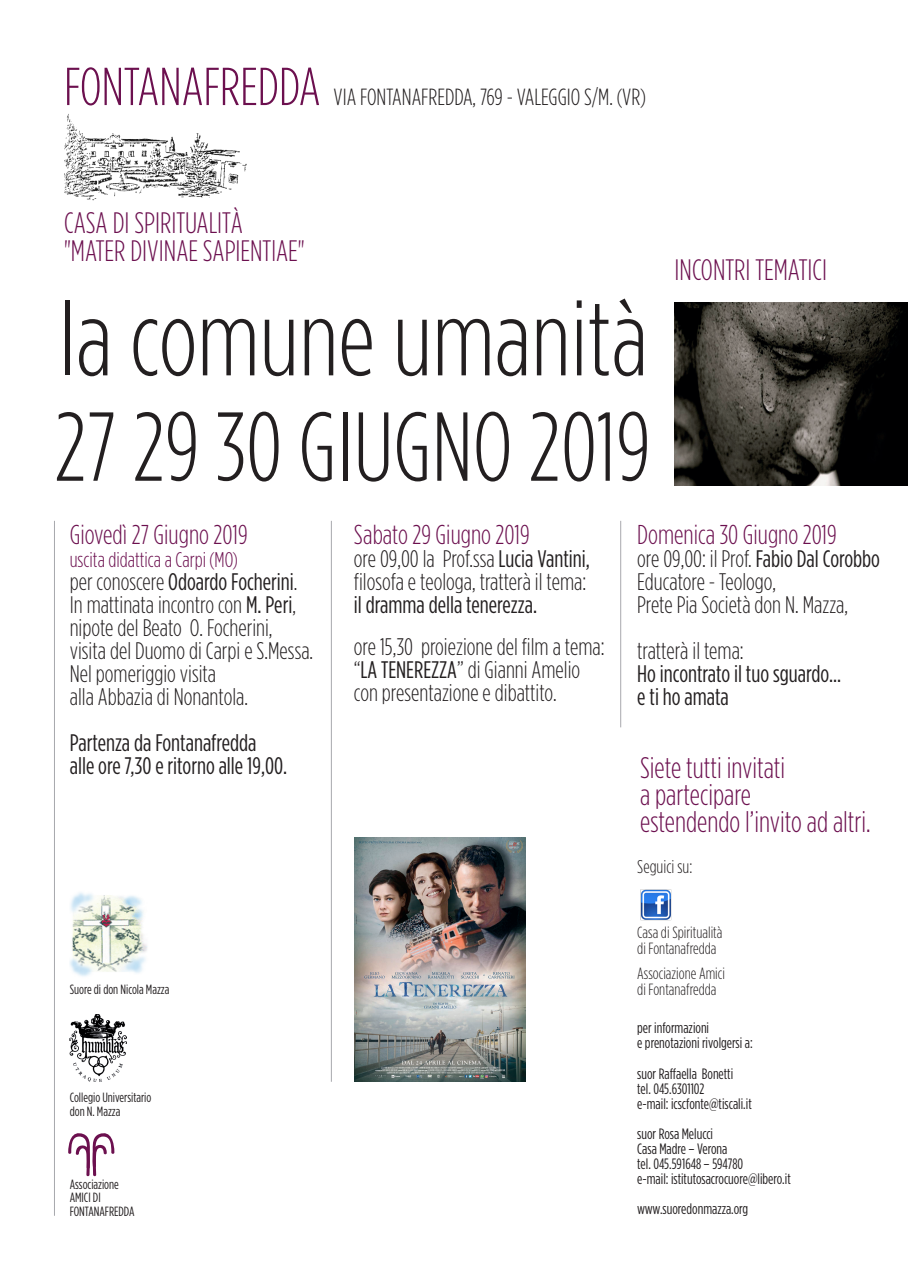
<style>
.page{position:relative;width:908px;height:1276px;background:#fff}
.page>*{position:absolute;margin:0;border:0;box-sizing:border-box;transform-origin:0 0}
.t1{font:300 105.9px "Gotham Condensed";color:#231f20}
.t2{font:300 97.6px "Gotham Condensed";color:#231f20}
.t3{font:300 53.3px "Gotham Condensed";color:#6c104f}
.t4{font:300 29.5px/27.1px "Gotham Condensed";color:#6c104f}
.t5{font:300 27.2px "Gotham Condensed";color:#6c104f}
.t6{font:300 23.9px/23px "Gotham Condensed";color:#231f20}
.t7{font:condensed 23.9px/23px "Gotham HTF";color:#231f20}
.t8{font:300 23.4px "Gotham Condensed";color:#231f20}
.t9{font:300 21.2px "Gotham Condensed";color:#6c104f}
.t10{font:300 18.3px "Gotham Condensed";color:#231f20}
.t11{font:300 16.2px/16.2px "Gotham Condensed";color:#231f20}
.t12{font:condensed 15px/15px "Gotham HTF";color:#231f20}
.t13{font:condensed 13.4px/13.4px "Gotham HTF";color:#231f20}
.s1{font-family:"Gotham Condensed";font-weight:300;font-stretch:normal}
.s2{font-family:"Gotham HTF";font-weight:400;font-stretch:condensed}
</style>
<div class="page">
<img style="left:354px;top:837px;width:171px;height:244px">
<img style="left:64px;top:114px;width:183px;height:87px">
<img style="left:674px;top:302px;width:233px;height:183px">
<img style="left:640px;top:889px;width:32px;height:32px">
<svg style="left:68px;top:1133px;width:46px;height:43px"></svg>
<hr style="left:331px;top:521px;width:1px;height:560px;background:#a8a9ad">
<hr style="left:54px;top:521px;width:1px;height:694px;background:#a8a9ad">
<hr style="left:620px;top:521px;width:1px;height:206px;background:#a8a9ad">
<img style="left:70px;top:1014px;width:57px;height:67px">
<img style="left:70px;top:892px;width:77px;height:85px">
<h3 class="t3" style="left:64px;top:58px;width:258px">FONTANAFREDDA</h3>
<p class="t8" style="left:333px;top:85px;width:313px">VIA FONTANAFREDDA, 769 - VALEGGIO S/M. (VR)</p>
<p class="t4" style="left:64px;top:209px;width:242px">CASA DI SPIRITUALITÀ "MATER DIVINAE SAPIENTlAE"</p>
<h1 class="t1" style="left:59px;top:282px;width:590px">la comune umanità</h1>
<h2 class="t2" style="left:54px;top:395px;width:597px">27 29 30 GIUGNO 2019</h2>
<p class="t4" style="left:674px;top:256px;width:154px">INCONTRI TEMATICI</p>
<p class="t5" style="left:70px;top:520px;width:179px">Giovedì 27 Giugno 2019</p>
<p class="t9" style="left:70px;top:548px;width:170px">uscita didattica a Carpi (MO)</p>
<p class="t7" style="left:70px;top:570px;width:229px"><span class="s1">per conoscere</span> Odoardo Focherini<span class="s1">.</span></p>
<p class="t6" style="left:70px;top:593px;width:245px">In mattinata incontro con <span class="s2">M. Peri</span>, nipote del Beato O. Focherini, visita del Duomo di Carpi e S.Messa.<br>Nel pomeriggio visita<br>alla Abbazia di Nonantola.</p>
<p class="t7" style="left:70px;top:731px;width:219px">Partenza da Fontanafredda alle ore 7,30 e ritorno alle 19,00.</p>
<p class="t13" style="left:70px;top:982px;width:101px">Suore di don Nicola Mazza</p>
<p class="t13" style="left:70px;top:1090px;width:83px">Collegio Universitario don N. Mazza</p>
<p class="t13" style="left:70px;top:1177px;width:51px">Associazione</p>
<p class="t13" style="left:70px;top:1191px;width:66px">AMICI DI<br>FONTANAFREDDA</p>
<p class="t5" style="left:354px;top:520px;width:177px">Sabato 29 Giugno 2019</p>
<p class="t6" style="left:354px;top:547px;width:237px">ore 09,00 la Prof.ssa <span class="s2">Lucia Vantini, </span>filosofa e teologa, tratterà il tema:</p>
<p class="t7" style="left:354px;top:593px;width:184px">il dramma della tenerezza.</p>
<p class="t6" style="left:354px;top:635px;width:252px">ore 15,30 proiezione del film a tema: “<span class="s2">LA TENEREZZA</span>” di Gianni Amelio con presentazione e dibattito.</p>
<p class="t5" style="left:637px;top:520px;width:201px">Domenica 30 Giugno 2019</p>
<p class="t6" style="left:637px;top:547px;width:244px">ore 09,00: il Prof. <span class="s2">Fabio Dal Corobbo<br></span>Educatore - Teologo,<br>Prete Pia Società don N. Mazza,</p>
<p class="t6" style="left:637px;top:639px;width:108px">tratterà il tema:</p>
<p class="t7" style="left:637px;top:662px;width:205px">Ho incontrato il tuo sguardo... e ti ho amata</p>
<p class="t4" style="left:639px;top:754px;width:232px">Siete tutti invitati<br>a partecipare<br>estendendo l’invito ad altri.</p>
<p class="t10" style="left:637px;top:857px;width:56px">Seguici su:</p>
<p class="t11" style="left:637px;top:923px;width:87px">Casa di Spiritualità di Fontanafredda</p>
<p class="t11" style="left:637px;top:964px;width:89px">Associazione Amici di Fontanafredda</p>
<p class="t12" style="left:637px;top:1020px;width:117px">per informazioni<br>e prenotazioni rivolgersi a:</p>
<p class="t12" style="left:637px;top:1065px;width:116px">suor Raffaella Bonetti<br>tel. 045.6301102<br>e-mail: icscfonte@tiscali.it</p>
<p class="t12" style="left:637px;top:1125px;width:155px">suor Rosa Melucci<br>Casa Madre – Verona<br>tel. 045.591648 – 594780<br>e-mail: istitutosacrocuore@libero.it</p>
<p class="t12" style="left:637px;top:1201px;width:112px">www.suoredonmazza.org</p>
</div>
